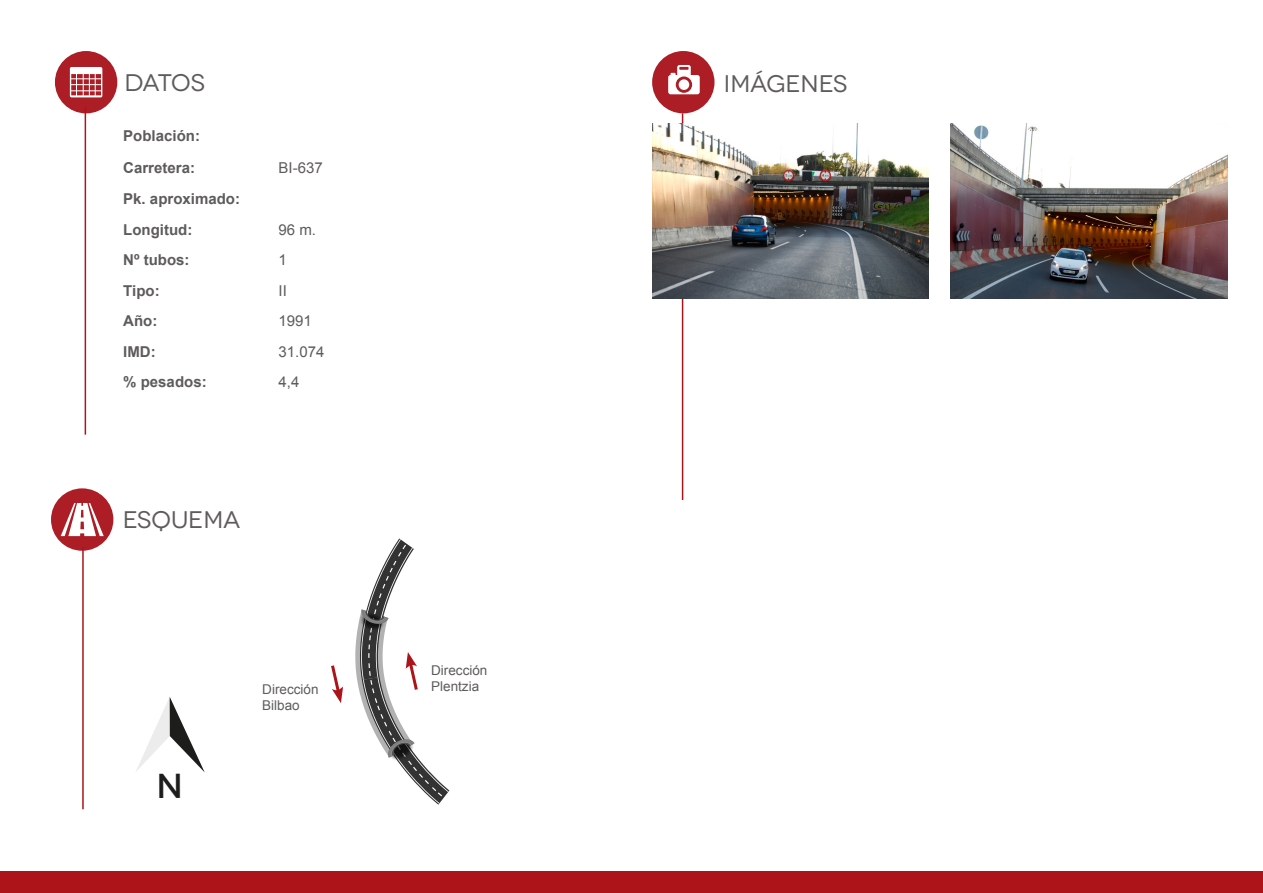
<style>
.page{position:relative;width:1263px;height:893px;background:#fff}
.page>*{position:absolute;margin:0;border:0;box-sizing:border-box;transform-origin:0 0}
.t1{font:500 34.5px "Novecentowide";color:#1d1d1b}
.t2{font:24px "Novecentowide";letter-spacing:-.01em;color:#5e5b5c}
.t3{font:700 15px "Arial";color:#5e5b5c}
.t4{font:15px "Arial";color:#5e5b5c}
.t5{font:13.5px "Arial";color:#5e5b5c}
</style>
<div class="page">
<div style="left:0;top:872px;width:1263px;height:21px;background:#ad141a"></div>
<div style="left:51px;top:488px;width:62px;height:63px;background:#ac1d26;border-radius:50%"></div>
<svg style="left:61px;top:503px;width:43px;height:33px"></svg>
<hr style="left:82px;top:547px;width:2px;height:262px;background:#ad141a">
<div style="left:652px;top:51px;width:62px;height:62px;background:#ac1d26;border-radius:50%"></div>
<svg style="left:668px;top:65px;width:32px;height:29px"></svg>
<div style="left:679px;top:79px;width:10px;height:11px;background:#fff;border-radius:50%"></div>
<hr style="left:682px;top:113px;width:1px;height:387px;background:#ad141a">
<div style="left:55px;top:51px;width:62px;height:62px;background:#ac1d26;border-radius:50%"></div>
<svg style="left:70px;top:67px;width:32px;height:30px"></svg>
<hr style="left:85px;top:107px;width:1px;height:328px;background:#ad141a">
<svg style="left:136px;top:697px;width:69px;height:76px"></svg>
<svg style="left:331px;top:665px;width:12px;height:38px"></svg>
<svg style="left:355px;top:538px;width:94px;height:267px"></svg>
<img style="left:652px;top:124px;width:276px;height:175px">
<img style="left:951px;top:124px;width:276px;height:175px">
<p class="t2" style="left:125px;top:69px;width:82px">DATOS</p>
<p class="t2" style="left:724px;top:70px;width:125px">IMÁGENES</p>
<p class="t3" style="left:123px;top:126px;width:78px">Población:</p>
<p class="t3" style="left:123px;top:158px;width:73px">Carretera:</p>
<p class="t4" style="left:279px;top:158px;width:46px">BI-637</p>
<p class="t3" style="left:123px;top:189px;width:118px">Pk. aproximado:</p>
<p class="t3" style="left:123px;top:219px;width:71px">Longitud:</p>
<p class="t4" style="left:279px;top:219px;width:39px">96 m.</p>
<p class="t3" style="left:123px;top:250px;width:68px">Nº tubos:</p>
<p class="t4" style="left:279px;top:250px;width:10px">1</p>
<p class="t3" style="left:123px;top:280px;width:38px">Tipo:</p>
<p class="t4" style="left:279px;top:281px;width:10px">II</p>
<p class="t3" style="left:123px;top:311px;width:36px">Año:</p>
<p class="t4" style="left:279px;top:311px;width:35px">1991</p>
<p class="t3" style="left:123px;top:342px;width:34px">IMD:</p>
<p class="t4" style="left:279px;top:342px;width:47px">31.074</p>
<p class="t3" style="left:123px;top:372px;width:85px">% pesados:</p>
<p class="t4" style="left:279px;top:372px;width:22px">4,4</p>
<p class="t2" style="left:123px;top:505px;width:119px">ESQUEMA</p>
<p class="t1" style="left:156px;top:765px;width:28px">N</p>
<p class="t5" style="left:431px;top:662px;width:58px">Dirección</p>
<p class="t5" style="left:262px;top:680px;width:58px">Dirección</p>
<p class="t5" style="left:431px;top:678px;width:50px">Plentzia</p>
<p class="t5" style="left:262px;top:697px;width:39px">Bilbao</p>
</div>
